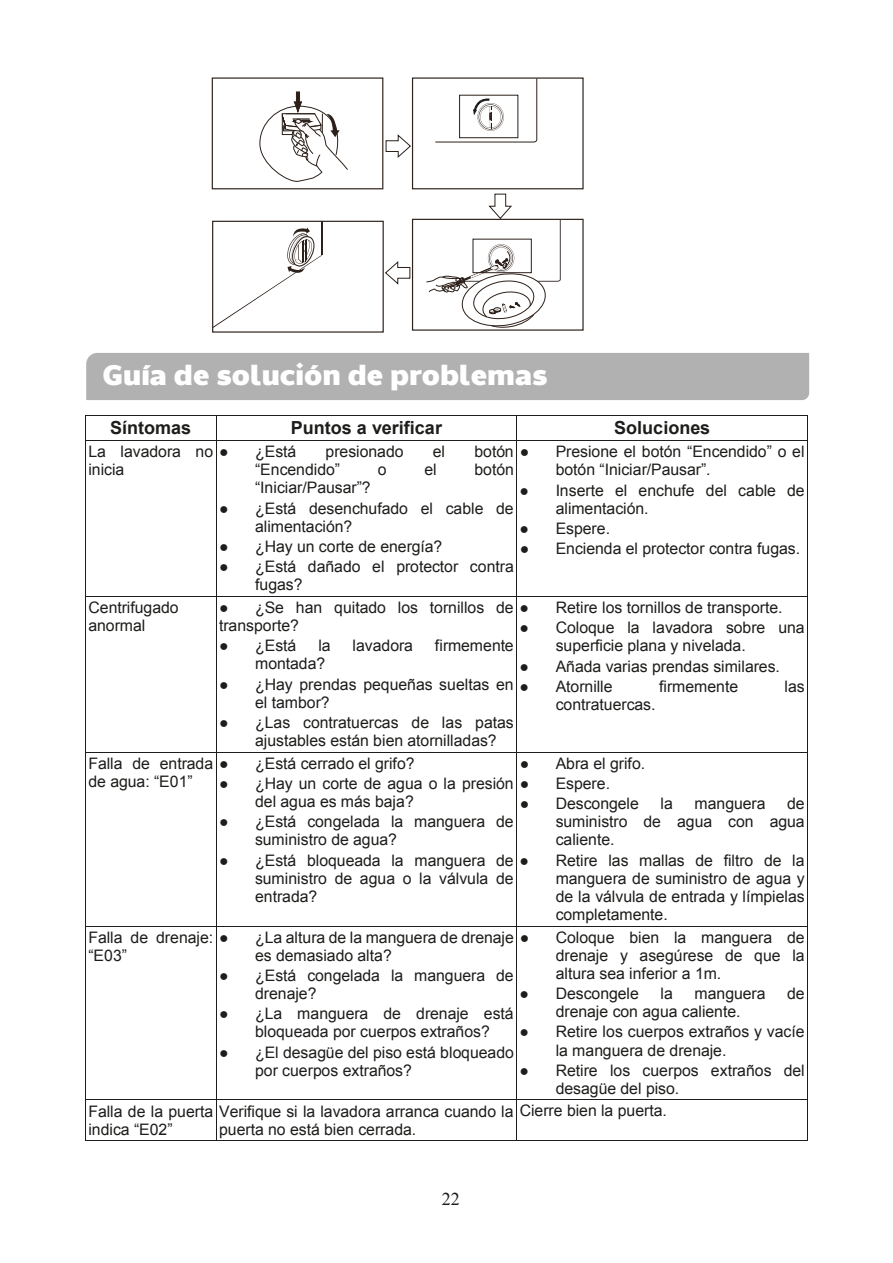
<style>
.page{position:relative;width:893px;height:1263px;background:#fff}
.page>*{position:absolute;margin:0;border:0;box-sizing:border-box;transform-origin:0 0}
.t1{font:900 27px "Without Sans";color:#fff}
.t2{font:700 18px "Arial";color:#1d1d1b}
.t3{font:18px "Times New Roman";color:#1d1d1b}
.t4{font:15.9px/18.1px "Arial";color:#1d1d1b}
</style>
<div class="page">
<hr style="left:86px;top:415px;width:130px;height:1px;background:#1d1d1b">
<hr style="left:216px;top:415px;width:301px;height:1px;background:#1d1d1b">
<hr style="left:517px;top:415px;width:291px;height:1px;background:#1d1d1b">
<svg style="left:85px;top:415px;width:1px;height:26px"></svg>
<hr style="left:86px;top:440px;width:130px;height:1px;background:#1d1d1b">
<svg style="left:216px;top:416px;width:1px;height:24px"></svg>
<hr style="left:216px;top:440px;width:301px;height:1px;background:#1d1d1b">
<hr style="left:517px;top:440px;width:291px;height:1px;background:#1d1d1b">
<hr style="left:85px;top:441px;width:1px;height:155px;background:#1d1d1b">
<hr style="left:216px;top:441px;width:1px;height:155px;background:#1d1d1b">
<hr style="left:517px;top:441px;width:1px;height:155px;background:#1d1d1b">
<hr style="left:808px;top:441px;width:1px;height:155px;background:#1d1d1b">
<hr style="left:86px;top:596px;width:130px;height:1px;background:#1d1d1b">
<hr style="left:216px;top:596px;width:301px;height:1px;background:#1d1d1b">
<hr style="left:517px;top:596px;width:291px;height:1px;background:#1d1d1b">
<hr style="left:85px;top:597px;width:1px;height:155px;background:#1d1d1b">
<hr style="left:216px;top:597px;width:1px;height:155px;background:#1d1d1b">
<hr style="left:517px;top:597px;width:1px;height:155px;background:#1d1d1b">
<hr style="left:808px;top:597px;width:1px;height:155px;background:#1d1d1b">
<hr style="left:86px;top:752px;width:130px;height:1px;background:#1d1d1b">
<hr style="left:216px;top:752px;width:301px;height:1px;background:#1d1d1b">
<hr style="left:517px;top:752px;width:291px;height:1px;background:#1d1d1b">
<hr style="left:85px;top:752px;width:1px;height:174px;background:#1d1d1b">
<hr style="left:216px;top:752px;width:1px;height:174px;background:#1d1d1b">
<hr style="left:517px;top:752px;width:1px;height:174px;background:#1d1d1b">
<hr style="left:808px;top:752px;width:1px;height:174px;background:#1d1d1b">
<hr style="left:86px;top:926px;width:130px;height:1px;background:#1d1d1b">
<hr style="left:216px;top:926px;width:301px;height:1px;background:#1d1d1b">
<hr style="left:517px;top:926px;width:291px;height:1px;background:#1d1d1b">
<hr style="left:85px;top:926px;width:1px;height:174px;background:#1d1d1b">
<hr style="left:216px;top:926px;width:1px;height:174px;background:#1d1d1b">
<hr style="left:517px;top:926px;width:1px;height:174px;background:#1d1d1b">
<hr style="left:808px;top:926px;width:1px;height:174px;background:#1d1d1b">
<hr style="left:86px;top:1100px;width:130px;height:1px;background:#1d1d1b">
<hr style="left:216px;top:1100px;width:301px;height:1px;background:#1d1d1b">
<hr style="left:517px;top:1100px;width:291px;height:1px;background:#1d1d1b">
<hr style="left:85px;top:1100px;width:1px;height:40px;background:#1d1d1b">
<hr style="left:86px;top:1140px;width:130px;height:1px;background:#1d1d1b">
<hr style="left:216px;top:1100px;width:1px;height:40px;background:#1d1d1b">
<hr style="left:216px;top:1140px;width:301px;height:1px;background:#1d1d1b">
<hr style="left:517px;top:1100px;width:1px;height:40px;background:#1d1d1b">
<hr style="left:517px;top:1140px;width:291px;height:1px;background:#1d1d1b">
<hr style="left:808px;top:1100px;width:1px;height:40px;background:#1d1d1b">
<svg style="left:385px;top:134px;width:26px;height:24px"></svg>
<svg style="left:385px;top:261px;width:26px;height:24px"></svg>
<div style="left:212px;top:221px;width:172px;height:112px;border:1px solid #2c2019"></div>
<div style="left:412px;top:77px;width:172px;height:112px;border:1px solid #2c2019"></div>
<div style="left:412px;top:219px;width:172px;height:112px;border:1px solid #2c2019"></div>
<svg style="left:435px;top:78px;width:103px;height:65px"></svg>
<svg style="left:426px;top:193px;width:135px;height:135px"></svg>
<hr style="left:321px;top:222px;width:1px;height:33px;background:#2c2019">
<svg style="left:213px;top:225px;width:109px;height:103px"></svg>
<div style="left:212px;top:77px;width:171px;height:112px;border:1px solid #2c2019"></div>
<svg style="left:259px;top:92px;width:89px;height:90px"></svg>
<div style="left:459px;top:95px;width:59px;height:43px;border:1px solid #2c2019"></div>
<div style="left:473px;top:239px;width:59px;height:34px;border:1px solid #2c2019"></div>
<div style="left:86px;top:353px;width:723px;height:47px;background:#b1b1b1"></div>
<h1 class="t1" style="left:103px;top:356px;width:447px">Guía de solución de problemas</h1>
<p class="t2" style="left:110px;top:416px;width:83px">Síntomas</p>
<p class="t2" style="left:291px;top:416px;width:153px">Puntos a verificar</p>
<p class="t2" style="left:614px;top:416px;width:98px">Soluciones</p>
<p class="t4" style="left:88px;top:443px;width:210px">La lavadora no ● ¿Está inicia</p>
<p class="t4" style="left:326px;top:443px;width:80px">presionado</p>
<p class="t4" style="left:433px;top:443px;width:14px">el</p>
<p class="t4" style="left:475px;top:443px;width:332px">botón ● Presione el botón “Encendido” o el</p>
<p class="t4" style="left:255px;top:461px;width:87px">“Encendido”</p>
<p class="t4" style="left:378px;top:461px;width:10px">o</p>
<p class="t4" style="left:424px;top:461px;width:14px">el</p>
<p class="t4" style="left:474px;top:461px;width:41px">botón</p>
<p class="t4" style="left:255px;top:479px;width:117px">“Iniciar/Pausar”?</p>
<p class="t4" style="left:255px;top:499px;width:260px;text-indent:-36px">● ¿Está desenchufado el cable de alimentación?</p>
<p class="t4" style="left:219px;top:537px;width:225px">● ¿Hay un corte de energía?</p>
<p class="t4" style="left:255px;top:558px;width:260px;text-indent:-36px">● ¿Está dañado el protector contra fugas?</p>
<p class="t4" style="left:556px;top:461px;width:157px">botón “Iniciar/Pausar”.</p>
<p class="t4" style="left:556px;top:481px;width:251px;text-indent:-36px">● Inserte el enchufe del cable de alimentación.</p>
<p class="t4" style="left:520px;top:519px;width:92px">● Espere.</p>
<p class="t4" style="left:520px;top:540px;width:282px">● Encienda el protector contra fugas.</p>
<p class="t4" style="left:88px;top:599px;width:92px">Centrifugado anormal</p>
<p class="t4" style="left:219px;top:598px;width:565px">● ¿Se han quitado los tornillos de ● Retire los tornillos de transporte. transporte?</p>
<p class="t4" style="left:219px;top:637px;width:79px">● ¿Está</p>
<p class="t4" style="left:318px;top:637px;width:14px">la</p>
<p class="t4" style="left:353px;top:637px;width:62px">lavadora</p>
<p class="t4" style="left:435px;top:637px;width:80px">firmemente</p>
<p class="t4" style="left:255px;top:655px;width:72px">montada?</p>
<p class="t4" style="left:255px;top:675px;width:260px;text-indent:-36px">● ¿Hay prendas pequeñas sueltas en el tambor?</p>
<p class="t4" style="left:255px;top:713px;width:260px;text-indent:-36px">● ¿Las contratuercas de las patas ajustables están bien atornilladas?</p>
<p class="t4" style="left:556px;top:619px;width:250px;text-indent:-36px">● Coloque la lavadora sobre una superficie plana y nivelada.</p>
<p class="t4" style="left:520px;top:657px;width:262px">● Añada varias prendas similares.</p>
<p class="t4" style="left:520px;top:677px;width:95px">● Atornille</p>
<p class="t4" style="left:659px;top:677px;width:80px">firmemente</p>
<p class="t4" style="left:785px;top:677px;width:22px">las</p>
<p class="t4" style="left:556px;top:695px;width:101px">contratuercas.</p>
<p class="t4" style="left:88px;top:754px;width:328px">Falla de entrada ● ¿Está cerrado el grifo? de agua: “E01”</p>
<p class="t4" style="left:520px;top:754px;width:127px">● Abra el grifo.</p>
<p class="t4" style="left:520px;top:795px;width:121px">● Descongele</p>
<p class="t4" style="left:661px;top:795px;width:14px">la</p>
<p class="t4" style="left:695px;top:795px;width:73px">manguera</p>
<p class="t4" style="left:255px;top:774px;width:357px;text-indent:-36px">● ¿Hay un corte de agua o la presión ● Espere. del agua es más baja?</p>
<p class="t4" style="left:255px;top:813px;width:260px;text-indent:-36px">● ¿Está congelada la manguera de suministro de agua?</p>
<p class="t4" style="left:255px;top:851px;width:551px;text-indent:-36px">● ¿Está bloqueada la manguera de ● Retire las mallas de filtro de la suministro de agua o la válvula de<br>entrada?</p>
<p class="t4" style="left:556px;top:795px;width:251px;text-align:justify;text-indent:232px">de suministro de agua con agua caliente.</p>
<p class="t4" style="left:556px;top:869px;width:251px;text-align:justify">manguera de suministro de agua y de la válvula de entrada y límpielas completamente.</p>
<p class="t4" style="left:88px;top:928px;width:718px">Falla de drenaje: ● ¿La altura de la manguera de drenaje ● Coloque bien la manguera de “E03”</p>
<p class="t4" style="left:255px;top:946px;width:138px">es demasiado alta?</p>
<p class="t4" style="left:255px;top:967px;width:260px;text-indent:-36px">● ¿Está congelada la manguera de drenaje?</p>
<p class="t4" style="left:255px;top:1005px;width:260px;text-indent:-36px">● ¿La manguera de drenaje está bloqueada por cuerpos extraños?</p>
<p class="t4" style="left:255px;top:1043px;width:260px;text-indent:-36px">● ¿El desagüe del piso está bloqueado por cuerpos extraños?</p>
<p class="t4" style="left:556px;top:946px;width:251px">drenaje y asegúrese de que la altura sea inferior a 1m.</p>
<p class="t4" style="left:520px;top:985px;width:121px">● Descongele</p>
<p class="t4" style="left:661px;top:985px;width:14px">la</p>
<p class="t4" style="left:695px;top:985px;width:73px">manguera</p>
<p class="t4" style="left:787px;top:985px;width:19px">de</p>
<p class="t4" style="left:556px;top:1003px;width:186px">drenaje con agua caliente.</p>
<p class="t4" style="left:556px;top:1023px;width:250px;text-indent:-36px">● Retire los cuerpos extraños y vacíe la manguera de drenaje.</p>
<p class="t4" style="left:556px;top:1061px;width:250px;text-indent:-36px">● Retire los cuerpos extraños del desagüe del piso.</p>
<p class="t4" style="left:88px;top:1102px;width:580px">Falla de la puerta Verifique si la lavadora arranca cuando la Cierre bien la puerta. indica “E02”</p>
<p class="t4" style="left:219px;top:1120px;width:199px">puerta no está bien cerrada.</p>
<p class="t3" style="left:442px;top:1187px;width:19px">22</p>
</div>
